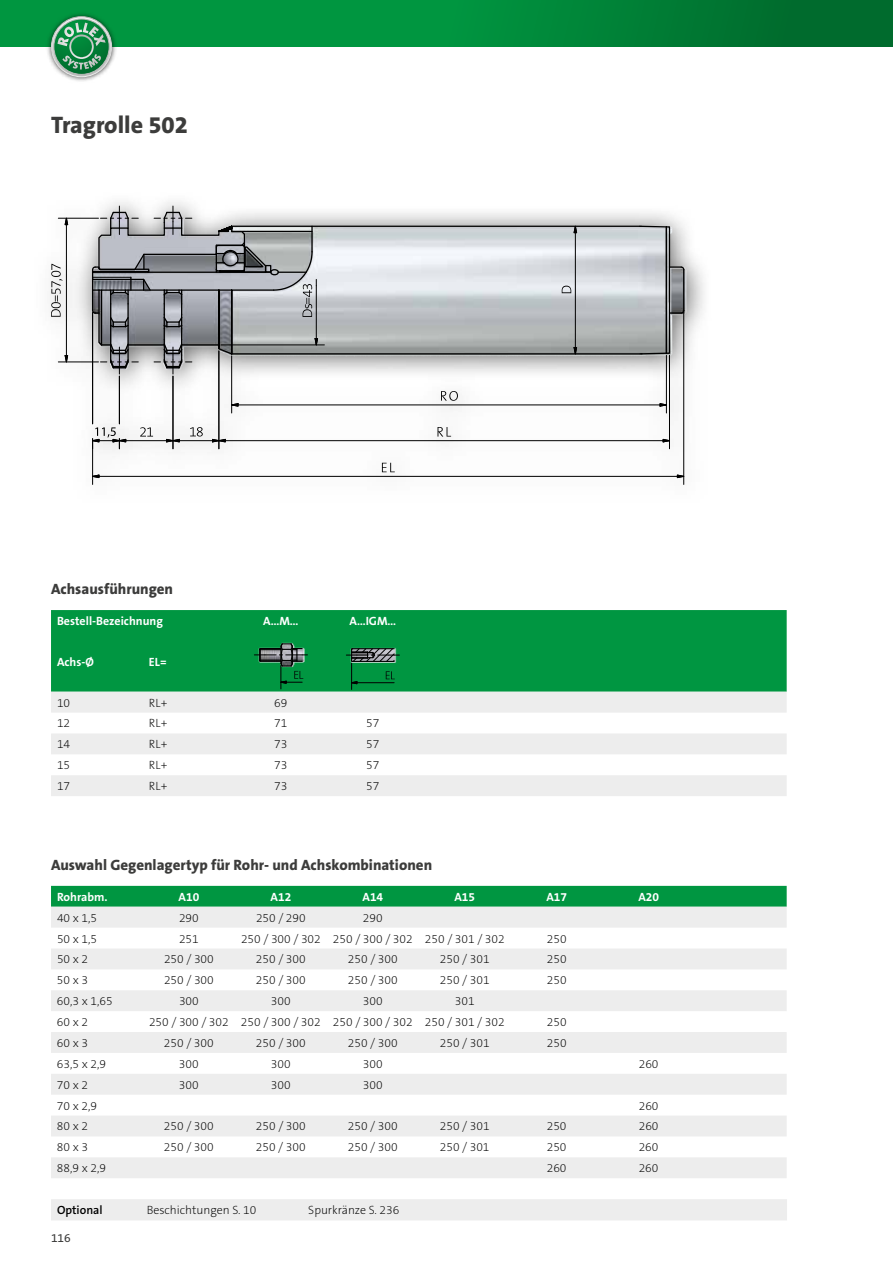
<style>
.page{position:relative;width:893px;height:1263px;background:#fff}
.page>*{position:absolute;margin:0;border:0;box-sizing:border-box;transform-origin:0 0}
.t1{font:800 24px "The Sans B8";color:#3c3c3b}
.t2{font:800 15px "The Sans B8";color:#3c3c3b}
.t3{font:200 12px "The Sans B2";color:#000}
.t4{font:700 12px "The Sans B7";color:#fff}
.t5{font:600 12px "The Sans B6";color:#000}
.t6{font:12px "The Sans B5 Plain";color:#3c3c3b}
</style>
<div class="page">
<div style="left:0;top:0;width:893px;height:47px;background:linear-gradient(to right,#00a346,#006f2f)"></div>
<img style="left:45px;top:10px;width:73px;height:71px">
<svg style="left:51px;top:16px;width:61px;height:61px;background:#59a378"></svg>
<div style="left:51px;top:610px;width:736px;height:82px;background:#009641"></div>
<svg style="left:51px;top:692px;width:736px;height:104px;fill:#ededed"></svg>
<img style="left:253px;top:637px;width:56px;height:36px">
<svg style="left:254px;top:642px;width:53px;height:47px;background:#20814b"></svg>
<img style="left:345px;top:642px;width:56px;height:26px">
<svg style="left:346px;top:648px;width:53px;height:41px;background:#1f804a"></svg>
<div style="left:51px;top:1199px;width:736px;height:21px;background:#ededed"></div>
<div style="left:51px;top:886px;width:736px;height:21px;background:#009641"></div>
<svg style="left:51px;top:907px;width:736px;height:271px;fill:#ededed"></svg>
<img style="left:84px;top:204px;width:608px;height:172px">
<hr style="left:312px;top:226px;width:328px;height:1px;background:#000">
<hr style="left:232px;top:353px;width:408px;height:1px;background:#000">
<svg style="left:639px;top:352px;width:29px;height:3px"></svg>
<svg style="left:638px;top:225px;width:30px;height:3px"></svg>
<div style="left:666px;top:226px;width:4px;height:128px;border:1px solid #000"></div>
<hr style="left:683px;top:270px;width:1px;height:40px;background:#000">
<svg style="left:669px;top:309px;width:16px;height:5px"></svg>
<svg style="left:669px;top:266px;width:16px;height:5px"></svg>
<svg style="left:441px;top:391px;width:17px;height:10px"></svg>
<svg style="left:438px;top:427px;width:13px;height:10px"></svg>
<svg style="left:190px;top:427px;width:13px;height:9px"></svg>
<svg style="left:140px;top:427px;width:13px;height:10px"></svg>
<svg style="left:382px;top:463px;width:13px;height:9px"></svg>
<svg style="left:51px;top:264px;width:12px;height:53px"></svg>
<svg style="left:562px;top:286px;width:9px;height:7px"></svg>
<svg style="left:232px;top:403px;width:7px;height:4px"></svg>
<svg style="left:659px;top:403px;width:10px;height:4px"></svg>
<hr style="left:238px;top:405px;width:422px;height:1px;background:#000">
<hr style="left:231px;top:356px;width:1px;height:57px;background:#000">
<hr style="left:666px;top:355px;width:1px;height:58px;background:#000">
<svg style="left:662px;top:439px;width:7px;height:4px"></svg>
<hr style="left:225px;top:440px;width:438px;height:1px;background:#000">
<hr style="left:669px;top:355px;width:1px;height:94px;background:#000">
<svg style="left:212px;top:439px;width:14px;height:4px"></svg>
<hr style="left:179px;top:440px;width:33px;height:1px;background:#000">
<hr style="left:219px;top:351px;width:1px;height:98px;background:#000">
<svg style="left:166px;top:439px;width:14px;height:4px"></svg>
<hr style="left:126px;top:440px;width:41px;height:1px;background:#000">
<hr style="left:173px;top:376px;width:1px;height:73px;background:#000">
<hr style="left:119px;top:376px;width:1px;height:48px;background:#000">
<svg style="left:93px;top:474px;width:7px;height:4px"></svg>
<svg style="left:677px;top:474px;width:8px;height:4px"></svg>
<hr style="left:99px;top:476px;width:578px;height:1px;background:#000">
<hr style="left:683px;top:312px;width:1px;height:172px;background:#000">
<hr style="left:92px;top:312px;width:1px;height:112px;background:#000">
<hr style="left:92px;top:439px;width:1px;height:45px;background:#000">
<svg style="left:64px;top:217px;width:4px;height:8px"></svg>
<svg style="left:64px;top:355px;width:4px;height:7px"></svg>
<hr style="left:66px;top:225px;width:1px;height:130px;background:#000">
<hr style="left:58px;top:218px;width:40px;height:1px;background:#000">
<hr style="left:58px;top:362px;width:40px;height:1px;background:#000">
<svg style="left:91px;top:206px;width:227px;height:168px;background:#a6a8ac"></svg>
<hr style="left:316px;top:286px;width:1px;height:53px;background:#000">
<hr style="left:221px;top:345px;width:103px;height:1px;background:#000">
<svg style="left:573px;top:223px;width:4px;height:10px"></svg>
<svg style="left:573px;top:347px;width:4px;height:10px"></svg>
<hr style="left:575px;top:233px;width:1px;height:114px;background:#000">
<svg style="left:92px;top:427px;width:35px;height:22px"></svg>
<h1 class="t1" style="left:51px;top:112px;width:138px">Tragrolle 502</h1>
<p class="t2" style="left:51px;top:580px;width:124px">Achsausführungen</p>
<p class="t4" style="left:57px;top:614px;width:107px">Bestell-Bezeichnung</p>
<p class="t4" style="left:263px;top:614px;width:37px">A…M…</p>
<p class="t4" style="left:349px;top:614px;width:48px">A…IGM…</p>
<p class="t4" style="left:57px;top:655px;width:38px">Achs-Ø</p>
<p class="t4" style="left:149px;top:655px;width:19px">EL=</p>
<p class="t3" style="left:57px;top:696px;width:15px">10</p>
<p class="t3" style="left:149px;top:696px;width:20px">RL+</p>
<p class="t3" style="left:274px;top:696px;width:15px">69</p>
<p class="t3" style="left:57px;top:717px;width:15px">12</p>
<p class="t3" style="left:149px;top:717px;width:20px">RL+</p>
<p class="t3" style="left:274px;top:717px;width:15px">71</p>
<p class="t3" style="left:366px;top:717px;width:15px">57</p>
<p class="t3" style="left:57px;top:738px;width:15px">14</p>
<p class="t3" style="left:149px;top:738px;width:20px">RL+</p>
<p class="t3" style="left:274px;top:738px;width:15px">73</p>
<p class="t3" style="left:366px;top:738px;width:15px">57</p>
<p class="t3" style="left:57px;top:759px;width:15px">15</p>
<p class="t3" style="left:149px;top:759px;width:20px">RL+</p>
<p class="t3" style="left:274px;top:759px;width:15px">73</p>
<p class="t3" style="left:366px;top:759px;width:15px">57</p>
<p class="t3" style="left:57px;top:780px;width:15px">17</p>
<p class="t3" style="left:149px;top:780px;width:20px">RL+</p>
<p class="t3" style="left:274px;top:780px;width:15px">73</p>
<p class="t3" style="left:366px;top:780px;width:15px">57</p>
<p class="t2" style="left:51px;top:857px;width:383px">Auswahl Gegenlagertyp für Rohr- und Achskombinationen</p>
<p class="t4" style="left:57px;top:890px;width:52px">Rohrabm.</p>
<p class="t4" style="left:179px;top:890px;width:22px">A10</p>
<p class="t4" style="left:271px;top:890px;width:22px">A12</p>
<p class="t4" style="left:362px;top:890px;width:22px">A14</p>
<p class="t4" style="left:454px;top:890px;width:22px">A15</p>
<p class="t4" style="left:546px;top:890px;width:22px">A17</p>
<p class="t4" style="left:638px;top:890px;width:22px">A20</p>
<p class="t3" style="left:57px;top:911px;width:42px">40 x 1,5</p>
<p class="t3" style="left:179px;top:911px;width:21px">290</p>
<p class="t3" style="left:256px;top:911px;width:51px">250 / 290</p>
<p class="t3" style="left:363px;top:911px;width:21px">290</p>
<p class="t3" style="left:57px;top:932px;width:42px">50 x 1,5</p>
<p class="t3" style="left:179px;top:932px;width:21px">251</p>
<p class="t3" style="left:241px;top:932px;width:265px">250 / 300 / 302 250 / 300 / 302 250 / 301 / 302</p>
<p class="t3" style="left:547px;top:932px;width:21px">250</p>
<p class="t3" style="left:57px;top:953px;width:33px">50 x 2</p>
<p class="t3" style="left:164px;top:953px;width:51px">250 / 300</p>
<p class="t3" style="left:256px;top:953px;width:51px">250 / 300</p>
<p class="t3" style="left:348px;top:953px;width:51px">250 / 300</p>
<p class="t3" style="left:440px;top:953px;width:51px">250 / 301</p>
<p class="t3" style="left:547px;top:953px;width:21px">250</p>
<p class="t3" style="left:57px;top:974px;width:33px">50 x 3</p>
<p class="t3" style="left:164px;top:974px;width:51px">250 / 300</p>
<p class="t3" style="left:256px;top:974px;width:51px">250 / 300</p>
<p class="t3" style="left:348px;top:974px;width:51px">250 / 300</p>
<p class="t3" style="left:440px;top:974px;width:51px">250 / 301</p>
<p class="t3" style="left:547px;top:974px;width:21px">250</p>
<p class="t3" style="left:57px;top:995px;width:57px">60,3 x 1,65</p>
<p class="t3" style="left:179px;top:995px;width:21px">300</p>
<p class="t3" style="left:271px;top:995px;width:21px">300</p>
<p class="t3" style="left:363px;top:995px;width:21px">300</p>
<p class="t3" style="left:455px;top:995px;width:21px">301</p>
<p class="t3" style="left:57px;top:1015px;width:33px">60 x 2</p>
<p class="t3" style="left:149px;top:1015px;width:357px">250 / 300 / 302 250 / 300 / 302 250 / 300 / 302 250 / 301 / 302</p>
<p class="t3" style="left:547px;top:1015px;width:21px">250</p>
<p class="t3" style="left:57px;top:1036px;width:33px">60 x 3</p>
<p class="t3" style="left:164px;top:1036px;width:51px">250 / 300</p>
<p class="t3" style="left:256px;top:1036px;width:51px">250 / 300</p>
<p class="t3" style="left:348px;top:1036px;width:51px">250 / 300</p>
<p class="t3" style="left:440px;top:1036px;width:51px">250 / 301</p>
<p class="t3" style="left:547px;top:1036px;width:21px">250</p>
<p class="t3" style="left:57px;top:1057px;width:51px">63,5 x 2,9</p>
<p class="t3" style="left:179px;top:1057px;width:21px">300</p>
<p class="t3" style="left:271px;top:1057px;width:21px">300</p>
<p class="t3" style="left:363px;top:1057px;width:21px">300</p>
<p class="t3" style="left:639px;top:1057px;width:21px">260</p>
<p class="t3" style="left:57px;top:1078px;width:33px">70 x 2</p>
<p class="t3" style="left:179px;top:1078px;width:21px">300</p>
<p class="t3" style="left:271px;top:1078px;width:21px">300</p>
<p class="t3" style="left:363px;top:1078px;width:21px">300</p>
<p class="t3" style="left:57px;top:1099px;width:42px">70 x 2,9</p>
<p class="t3" style="left:639px;top:1099px;width:21px">260</p>
<p class="t3" style="left:57px;top:1120px;width:33px">80 x 2</p>
<p class="t3" style="left:164px;top:1120px;width:51px">250 / 300</p>
<p class="t3" style="left:256px;top:1120px;width:51px">250 / 300</p>
<p class="t3" style="left:348px;top:1120px;width:51px">250 / 300</p>
<p class="t3" style="left:440px;top:1120px;width:51px">250 / 301</p>
<p class="t3" style="left:547px;top:1120px;width:21px">250</p>
<p class="t3" style="left:639px;top:1120px;width:21px">260</p>
<p class="t3" style="left:57px;top:1141px;width:33px">80 x 3</p>
<p class="t3" style="left:164px;top:1141px;width:51px">250 / 300</p>
<p class="t3" style="left:256px;top:1141px;width:51px">250 / 300</p>
<p class="t3" style="left:348px;top:1141px;width:51px">250 / 300</p>
<p class="t3" style="left:440px;top:1141px;width:51px">250 / 301</p>
<p class="t3" style="left:547px;top:1141px;width:21px">250</p>
<p class="t3" style="left:639px;top:1141px;width:21px">260</p>
<p class="t3" style="left:57px;top:1162px;width:51px">88,9 x 2,9</p>
<p class="t3" style="left:547px;top:1162px;width:21px">260</p>
<p class="t3" style="left:639px;top:1162px;width:21px">260</p>
<p class="t5" style="left:57px;top:1203px;width:47px">Optional</p>
<p class="t3" style="left:147px;top:1203px;width:111px">Beschichtungen S. 10</p>
<p class="t3" style="left:308px;top:1203px;width:93px">Spurkränze S. 236</p>
<p class="t6" style="left:51px;top:1231px;width:21px">116</p>
</div>
